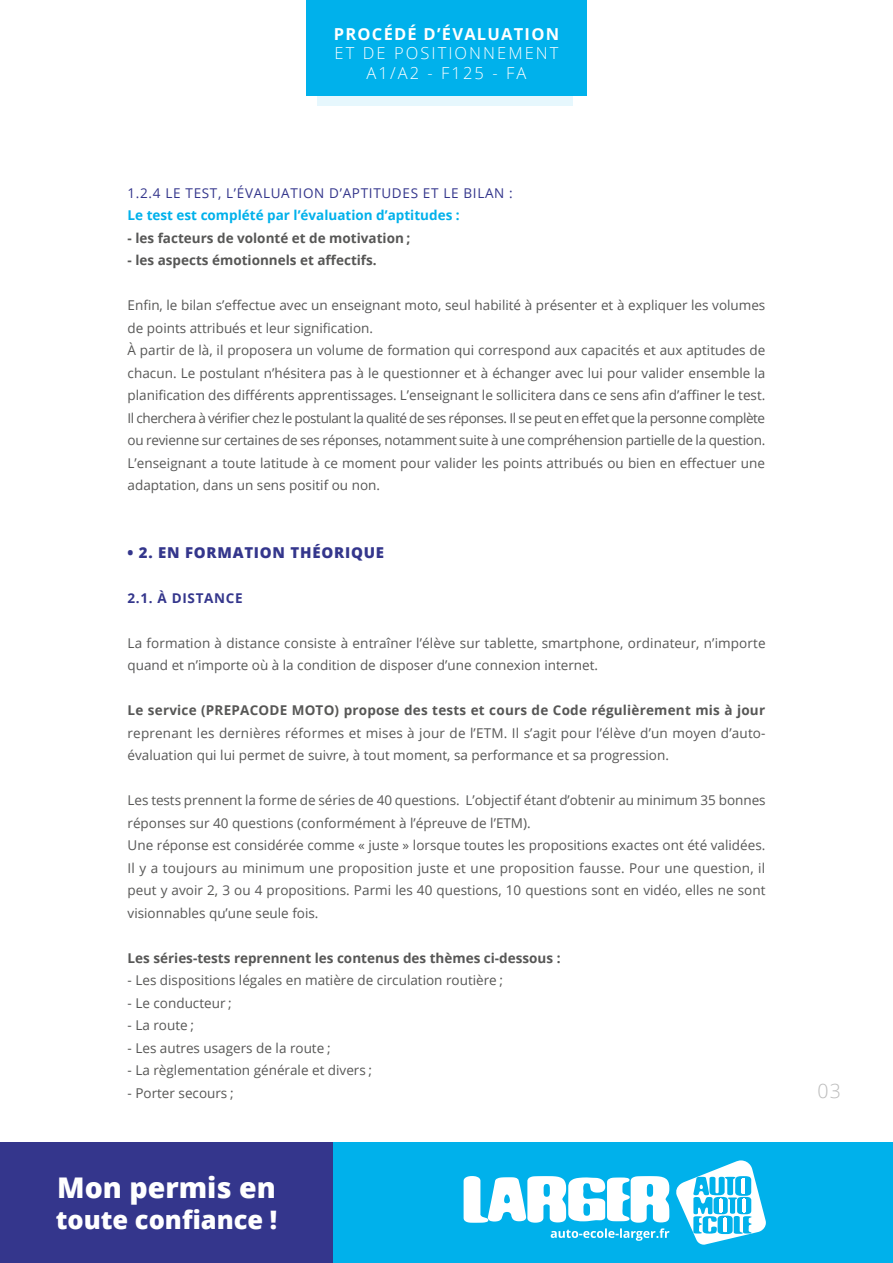
<style>
.page{position:relative;width:893px;height:1263px;background:#fff}
.page>*{position:absolute;margin:0;border:0;box-sizing:border-box;transform-origin:0 0}
.t1{font:800 28.5px "Open Sans";color:#fff}
.t2{font:800 25.5px "Open Sans";color:#fff}
.t3{font:300 19.5px "Open Sans";color:#bcbcbc}
.t4{font:300 16.5px/19.8px "Open Sans";letter-spacing:.125em;color:#fff;text-align:center}
.t5{font:700 16.5px "Open Sans";letter-spacing:.075em;color:#fff}
.t6{font:800 15px "Open Sans";letter-spacing:.05em;color:#34368c}
.t7{font:13.5px/22.5px "Open Sans";color:#575756}
.t8{font:700 13.5px "Open Sans";color:#575756}
.t9{font:13.5px "Open Sans";letter-spacing:.05em;color:#34368c}
.t10{font:700 13.5px "Open Sans";color:#00b1eb}
.t11{font:700 13.5px "Open Sans";letter-spacing:.05em;color:#34368c}
</style>
<div class="page">
<div style="left:317px;top:40px;width:255px;height:66px;background:#e6f7fd"></div>
<div style="left:306px;top:0;width:281px;height:96px;background:#00b1eb"></div>
<div style="left:0;top:1143px;width:893px;height:120px;background:#00b1eb"></div>
<div style="left:0;top:1143px;width:333px;height:120px;background:#34368c"></div>
<svg style="left:676px;top:1160px;width:90px;height:85px"></svg>
<svg style="left:464px;top:1176px;width:205px;height:65px"></svg>
<p class="t5" style="left:334px;top:22px;width:227px">PROCÉDÉ D’ÉVALUATION</p>
<p class="t4" style="left:335px;top:43px;width:225px">ET DE POSITIONNEMENT<br>A1/A2 - F125 - FA</p>
<p class="t9" style="left:128px;top:183px;width:387px">1.2.4 LE TEST, L’ÉVALUATION D’APTITUDES ET LE BILAN :</p>
<p class="t10" style="left:128px;top:206px;width:334px">Le test est complété par l’évaluation d’aptitudes :</p>
<p class="t8" style="left:128px;top:228px;width:284px">- les facteurs de volonté et de motivation ;</p>
<p class="t8" style="left:128px;top:251px;width:251px">- les aspects émotionnels et affectifs.</p>
<p class="t7" style="left:128px;top:294px;width:639px">Enfin, le bilan s’effectue avec un enseignant moto, seul habilité à présenter et à expliquer les volumes de points attribués et leur signification.<br>À partir de là, il proposera un volume de formation qui correspond aux capacités et aux aptitudes de chacun. Le postulant n’hésitera pas à le questionner et à échanger avec lui pour valider ensemble la planification des différents apprentissages. L’enseignant le sollicitera dans ce sens afin d’affiner le test.<br>Il cherchera à vérifier chez le postulant la qualité de ses réponses. Il se peut en effet que la personne complète ou revienne sur certaines de ses réponses, notamment suite à une compréhension partielle de la question.<br>L’enseignant a toute latitude à ce moment pour valider les points attribués ou bien en effectuer une adaptation, dans un sens positif ou non.</p>
<p class="t6" style="left:128px;top:541px;width:258px">• 2. EN FORMATION THÉORIQUE</p>
<p class="t11" style="left:128px;top:588px;width:117px">2.1. À DISTANCE</p>
<p class="t7" style="left:128px;top:631px;width:640px">La formation à distance consiste à entraîner l’élève sur tablette, smartphone, ordinateur, n’importe quand et n’importe où à la condition de disposer d’une connexion internet.</p>
<p class="t8" style="left:128px;top:701px;width:639px">Le service (PREPACODE MOTO) propose des tests et cours de Code régulièrement mis à jour</p>
<p class="t7" style="left:128px;top:721px;width:640px">reprenant les dernières réformes et mises à jour de l’ETM. Il s’agit pour l’élève d’un moyen d’auto&shy;évaluation qui lui permet de suivre, à tout moment, sa performance et sa progression.</p>
<p class="t7" style="left:128px;top:789px;width:639px">Les tests prennent la forme de séries de 40 questions. L’objectif étant d’obtenir au minimum 35 bonnes réponses sur 40 questions (conformément à l’épreuve de l’ETM).<br>Une réponse est considérée comme « juste » lorsque toutes les propositions exactes ont été validées.<br>Il y a toujours au minimum une proposition juste et une proposition fausse. Pour une question, il peut y avoir 2, 3 ou 4 propositions. Parmi les 40 questions, 10 questions sont en vidéo, elles ne sont visionnables qu’une seule fois.</p>
<p class="t8" style="left:128px;top:948px;width:434px">Les séries-tests reprennent les contenus des thèmes ci-dessous :</p>
<p class="t7" style="left:128px;top:969px;width:377px">- Les dispositions légales en matière de circulation routière ;</p>
<p class="t7" style="left:128px;top:991px;width:106px">- Le conducteur ;</p>
<p class="t7" style="left:128px;top:1014px;width:68px">- La route ;</p>
<p class="t7" style="left:128px;top:1036px;width:205px">- Les autres usagers de la route ;</p>
<p class="t7" style="left:128px;top:1059px;width:246px">- La règlementation générale et divers ;</p>
<p class="t7" style="left:128px;top:1081px;width:108px">- Porter secours ;</p>
<h1 class="t1" style="left:57px;top:1166px;width:220px">Mon permis en</h1>
<h2 class="t2" style="left:56px;top:1200px;width:223px">toute confiance !</h2>
<h3 class="t3" style="left:818px;top:1077px;width:25px">03</h3>
</div>
